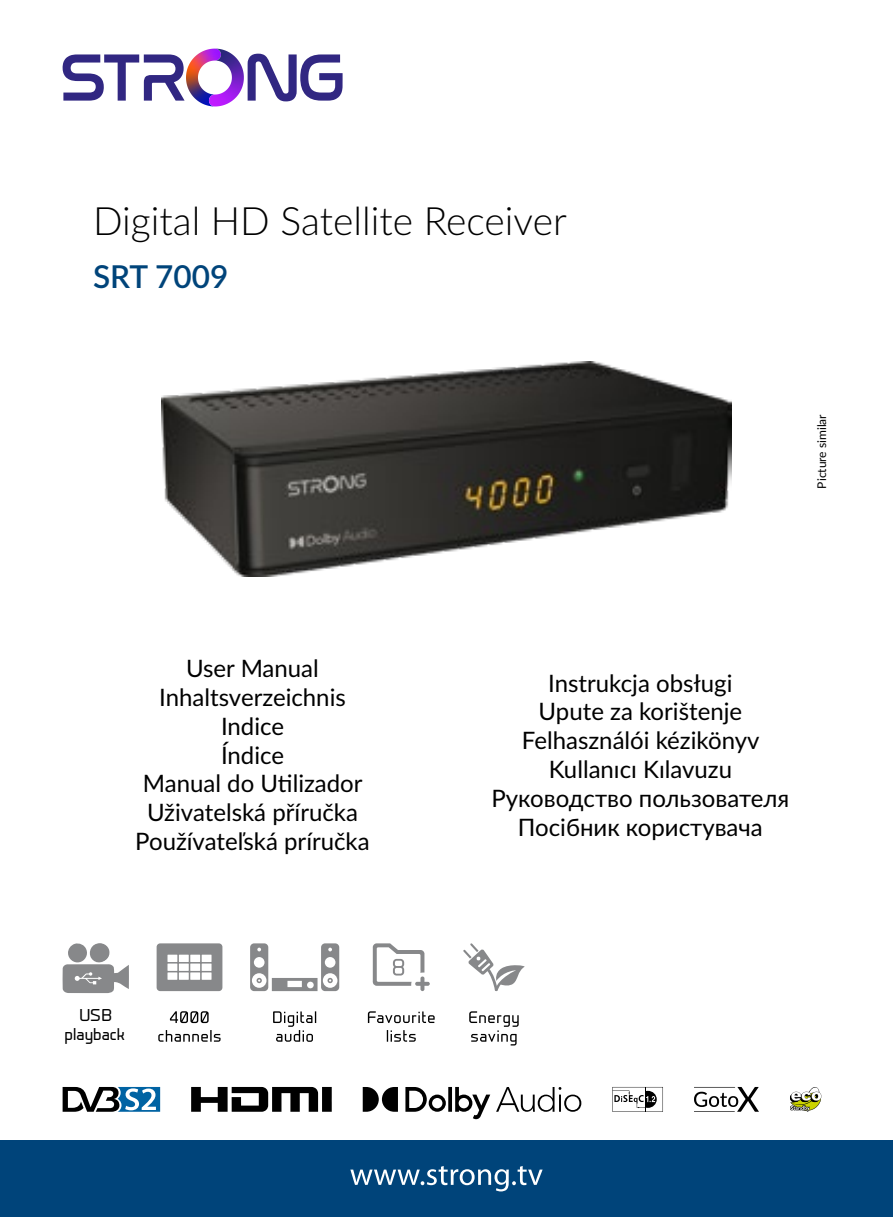
<style>
.page{position:relative;width:893px;height:1217px;background:#fff}
.page>*{position:absolute;margin:0;border:0;box-sizing:border-box;transform-origin:0 0}
.t1{font:300 39px "Lato";color:#000}
.t2{font:600 31.5px "Lato";color:#00447a}
.t3{font:24px/28.8px "Lato";color:#000;text-align:center}
.t4{font:15.9px/19.2px "Prime";color:#000;text-align:center}
.t5{font:12px "Lato";color:#000}
</style>
<div class="page">
<img style="left:162px;top:361px;width:569px;height:215px">
<div style="left:0;top:1140px;width:893px;height:76px;background:#00447a"></div>
<svg style="left:350px;top:1166px;width:193px;height:25px"></svg>
<svg style="left:63px;top:1087px;width:97px;height:24px"></svg>
<svg style="left:612px;top:1087px;width:51px;height:24px"></svg>
<svg style="left:191px;top:1087px;width:141px;height:24px"></svg>
<svg style="left:790px;top:1087px;width:31px;height:25px"></svg>
<svg style="left:694px;top:1087px;width:65px;height:24px"></svg>
<hr style="left:694px;top:1086px;width:41px;height:1px;background:#000">
<hr style="left:694px;top:1110px;width:41px;height:1px;background:#000">
<svg style="left:363px;top:1087px;width:218px;height:32px"></svg>
<svg style="left:469px;top:1011px;width:50px;height:34px"></svg>
<svg style="left:463px;top:943px;width:62px;height:48px"></svg>
<svg style="left:170px;top:1011px;width:39px;height:11px"></svg>
<svg style="left:158px;top:1030px;width:63px;height:11px"></svg>
<svg style="left:157px;top:943px;width:65px;height:47px"></svg>
<svg style="left:273px;top:1011px;width:43px;height:30px"></svg>
<svg style="left:250px;top:943px;width:89px;height:47px"></svg>
<svg style="left:368px;top:1011px;width:67px;height:11px"></svg>
<svg style="left:387px;top:1030px;width:29px;height:11px"></svg>
<svg style="left:372px;top:943px;width:58px;height:47px"></svg>
<svg style="left:63px;top:943px;width:66px;height:49px"></svg>
<svg style="left:248px;top:54px;width:95px;height:47px"></svg>
<svg style="left:63px;top:49px;width:169px;height:57px"></svg>
<h1 class="t1" style="left:93px;top:194px;width:475px">Digital HD Satellite Receiver</h1>
<h2 class="t2" style="left:93px;top:254px;width:137px">SRT 7009</h2>
<p class="t5" style="left:813px;top:488px;width:76px;rotate:-90deg">Picture similar</p>
<p class="t3" style="left:135px;top:652px;width:236px">User Manual<br>Inhaltsverzeichnis<br>Indice<br>Índice<br>Manual do Utilizador<br>Uživatelská příručka<br>Používateľská príručka</p>
<p class="t4" style="left:65px;top:1005px;width:62px">USB playback</p>
<p class="t3" style="left:492px;top:667px;width:299px">Instrukcja obsługi<br>Upute za korištenje<br>Felhasználói kézikönyv<br>Kullanıcı Kılavuzu<br>Руководство пользователя<br>Посібник користувача</p>
</div>
